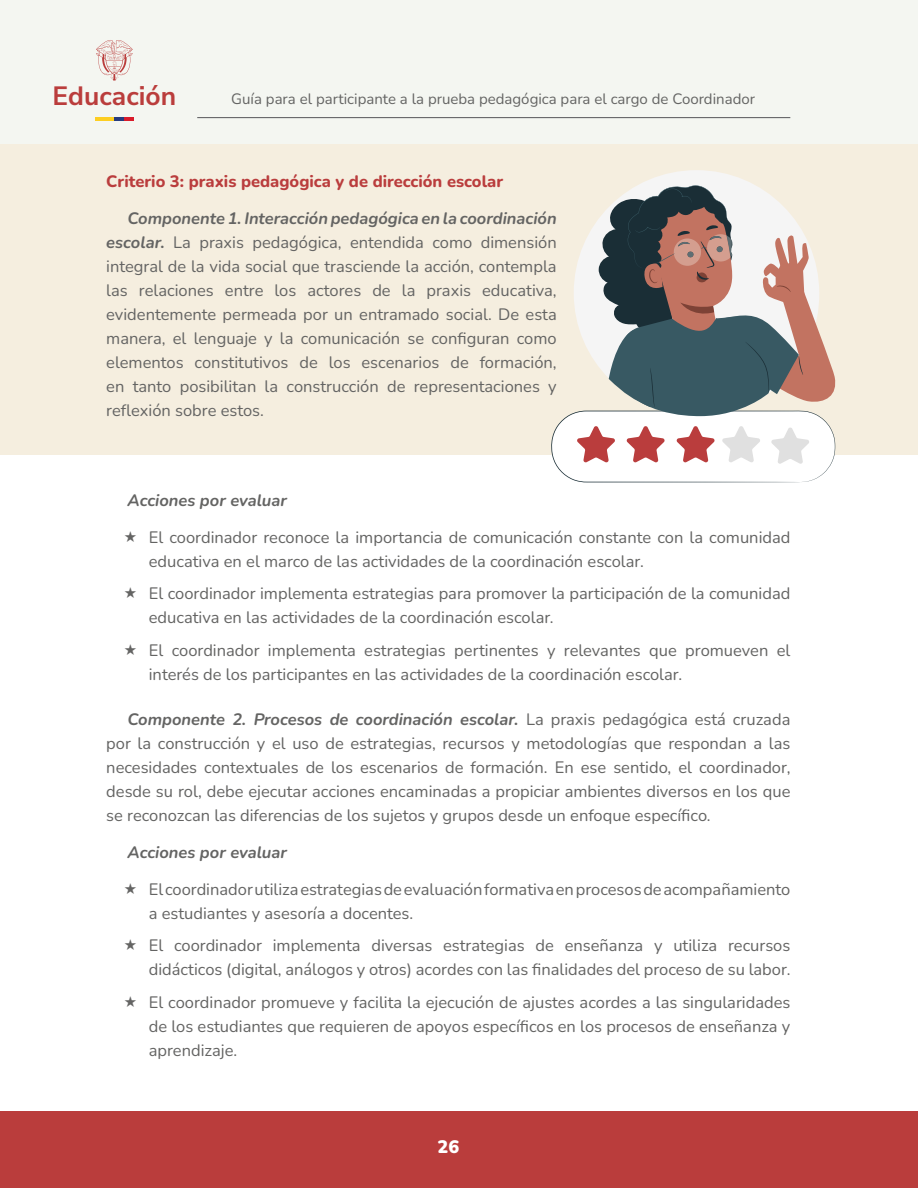
<style>
.page{position:relative;width:918px;height:1188px;background:#fff}
.page>*{position:absolute;margin:0;border:0;box-sizing:border-box;transform-origin:0 0}
.t1{font:200 26.4px "Nunito Sans 12 pt";color:#ba3d3c}
.t2{font:900 18px "Nunito";color:#fff}
.CTxT{font:16.5px/24px "Nunito";color:#646463}
.CTxT_párrafo_1{font:800 16.5px "Nunito";color:#ba3d3d}
.CTxT-2{font:italic 700 16.5px "Nunito";color:#646463}
.t3{font:15px "Nunito";color:#646463}
.s1{font-weight:700;font-style:italic}
</style>
<div class="page">
<div style="left:0;top:0;width:918px;height:145px;background:#f4f6f1"></div>
<hr style="left:197px;top:117px;width:593px;height:1px;background:#565659">
<div style="left:0;top:1112px;width:918px;height:76px;background:#ba3d3c"></div>
<svg style="left:96px;top:40px;width:37px;height:41px"></svg>
<hr style="left:95px;top:118px;width:19px;height:3px;background:#fdce22">
<svg style="left:114px;top:118px;width:19px;height:3px"></svg>
<div style="left:0;top:145px;width:918px;height:310px;background:#f5eedf"></div>
<svg style="left:641px;top:170px;width:111px;height:14px;fill:#f5f5f5"></svg>
<svg style="left:551px;top:184px;width:285px;height:298px"></svg>
<h1 class="t1" style="left:53px;top:78px;width:125px">Educación</h1>
<p class="t3" style="left:231px;top:89px;width:525px">Guía para el participante a la prueba pedagógica para el cargo de Coordinador</p>
<p class="CTxT_párrafo_1" style="left:106px;top:169px;width:398px">Criterio 3: praxis pedagógica y de dirección escolar</p>
<p class="CTxT" style="left:106px;top:205px;width:452px;text-align:justify;text-indent:21px"><span class="s1">Componente 1. Interacción pedagógica en la coordinación escolar.</span> La praxis pedagógica, entendida como dimensión integral de la vida social que trasciende la acción, contempla las relaciones entre los actores de la praxis educativa, evidentemente permeada por un entramado social. De esta manera, el lenguaje y la comunicación se configuran como elementos constitutivos de los escenarios de formación, en tanto posibilitan la construcción de representaciones y reflexión sobre estos.</p>
<p class="CTxT-2" style="left:128px;top:489px;width:161px">Acciones por evaluar</p>
<p class="CTxT" style="left:149px;top:524px;width:643px">El coordinador reconoce la importancia de comunicación constante con la comunidad educativa en el marco de las actividades de la coordinación escolar.</p>
<p class="CTxT" style="left:149px;top:581px;width:643px">El coordinador implementa estrategias para promover la participación de la comunidad educativa en las actividades de la coordinación escolar.</p>
<p class="CTxT" style="left:149px;top:637px;width:643px">El coordinador implementa estrategias pertinentes y relevantes que promueven el interés de los participantes en las actividades de la coordinación escolar.</p>
<p class="CTxT" style="left:106px;top:707px;width:686px;text-align:justify;text-indent:21px"><span class="s1">Componente 2. Procesos de coordinación escolar.</span> La praxis pedagógica está cruzada por la construcción y el uso de estrategias, recursos y metodologías que respondan a las necesidades contextuales de los escenarios de formación. En ese sentido, el coordinador, desde su rol, debe ejecutar acciones encaminadas a propiciar ambientes diversos en los que se reconozcan las diferencias de los sujetos y grupos desde un enfoque específico.</p>
<p class="CTxT-2" style="left:128px;top:840px;width:161px">Acciones por evaluar</p>
<p class="CTxT" style="left:149px;top:876px;width:643px">El coordinador utiliza estrategias de evaluación formativa en procesos de acompañamiento a estudiantes y asesoría a docentes.</p>
<p class="CTxT" style="left:149px;top:933px;width:643px">El coordinador implementa diversas estrategias de enseñanza y utiliza recursos didácticos (digital, análogos y otros) acordes con las finalidades del proceso de su labor.</p>
<p class="CTxT" style="left:149px;top:989px;width:643px;text-align:justify">El coordinador promueve y facilita la ejecución de ajustes acordes a las singularidades de los estudiantes que requieren de apoyos específicos en los procesos de enseñanza y aprendizaje.</p>
<p class="t2" style="left:438px;top:1134px;width:23px">26</p>
</div>
